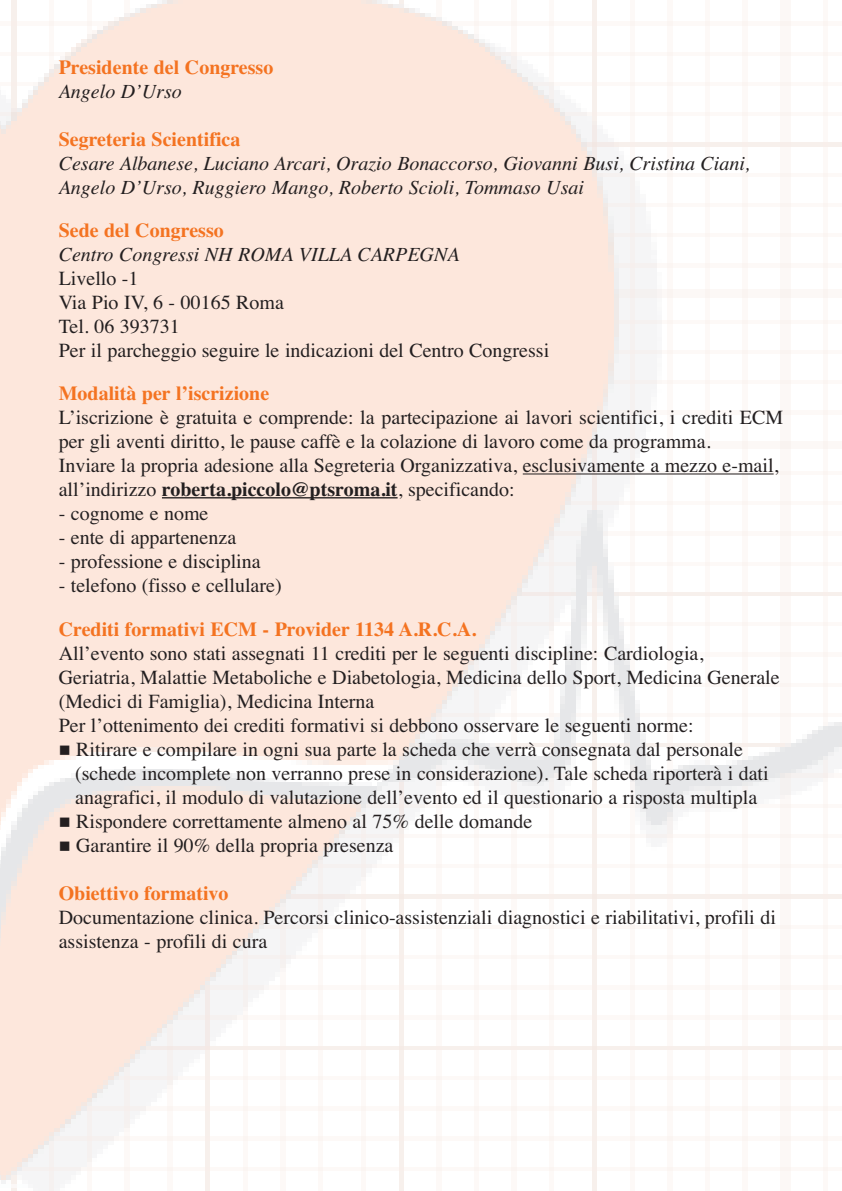
<style>
.page{position:relative;width:842px;height:1191px;background:#fff}
.page>*{position:absolute;margin:0;border:0;box-sizing:border-box;transform-origin:0 0}
.t1{font:20px/24px "Times";color:#231f20}
.t2{font:italic 20px/24px "Times";color:#231f20}
.t3{font:700 20px "Times";color:#f47321}
.s1{font-weight:700}
</style>
<div class="page">
<hr style="left:523px;top:473px;width:251px;height:1px;background:#231f20">
<hr style="left:162px;top:497px;width:236px;height:1px;background:#231f20">
<p class="t3" style="left:59px;top:55px;width:216px">Presidente del Congresso</p>
<p class="t2" style="left:59px;top:79px;width:125px">Angelo D’Urso</p>
<p class="t3" style="left:59px;top:127px;width:183px">Segreteria Scientifica</p>
<p class="t2" style="left:59px;top:151px;width:693px">Cesare Albanese, Luciano Arcari, Orazio Bonaccorso, Giovanni Busi, Cristina Ciani,<br>Angelo D’Urso, Ruggiero Mango, Roberto Scioli, Tommaso Usai</p>
<p class="t3" style="left:59px;top:218px;width:167px">Sede del Congresso</p>
<p class="t2" style="left:59px;top:242px;width:402px">Centro Congressi NH ROMA VILLA CARPEGNA</p>
<p class="t1" style="left:59px;top:266px;width:492px">Livello -1<br>Via Pio IV, 6 - 00165 Roma<br>Tel. 06 393731<br>Per il parcheggio seguire le indicazioni del Centro Congressi</p>
<p class="t3" style="left:59px;top:381px;width:212px">Modalità per l’iscrizione</p>
<p class="t1" style="left:59px;top:405px;width:726px">L’iscrizione è gratuita e comprende: la partecipazione ai lavori scientifici, i crediti ECM per gli aventi diritto, le pause caffè e la colazione di lavoro come da programma.<br>Inviare la propria adesione alla Segreteria Organizzativa, esclusivamente a mezzo e-mail, all’indirizzo <span class="s1">roberta.piccolo@ptsroma.it</span>, specificando:</p>
<p class="t1" style="left:59px;top:501px;width:151px">- cognome e nome</p>
<p class="t1" style="left:59px;top:525px;width:179px">- ente di appartenenza</p>
<p class="t1" style="left:59px;top:549px;width:204px">- professione e disciplina</p>
<p class="t1" style="left:59px;top:573px;width:225px">- telefono (fisso e cellulare)</p>
<p class="t3" style="left:59px;top:617px;width:419px">Crediti formativi ECM - Provider 1134 A.R.C.A.</p>
<p class="t1" style="left:59px;top:640px;width:722px">All’evento sono stati assegnati 11 crediti per le seguenti discipline: Cardiologia, Geriatria, Malattie Metaboliche e Diabetologia, Medicina dello Sport, Medicina Generale (Medici di Famiglia), Medicina Interna<br>Per l’ottenimento dei crediti formativi si debbono osservare le seguenti norme:</p>
<p class="t1" style="left:75px;top:736px;width:695px;text-indent:-16px">■ Ritirare e compilare in ogni sua parte la scheda che verrà consegnata dal personale (schede incomplete non verranno prese in considerazione). Tale scheda riporterà i dati anagrafici, il modulo di valutazione dell’evento ed il questionario a risposta multipla</p>
<p class="t1" style="left:59px;top:808px;width:475px">■ Rispondere correttamente almeno al 75% delle domande</p>
<p class="t1" style="left:59px;top:832px;width:336px">■ Garantire il 90% della propria presenza</p>
<p class="t3" style="left:59px;top:881px;width:171px">Obiettivo formativo</p>
<p class="t1" style="left:59px;top:904px;width:719px">Documentazione clinica. Percorsi clinico-assistenziali diagnostici e riabilitativi, profili di assistenza - profili di cura</p>
</div>
